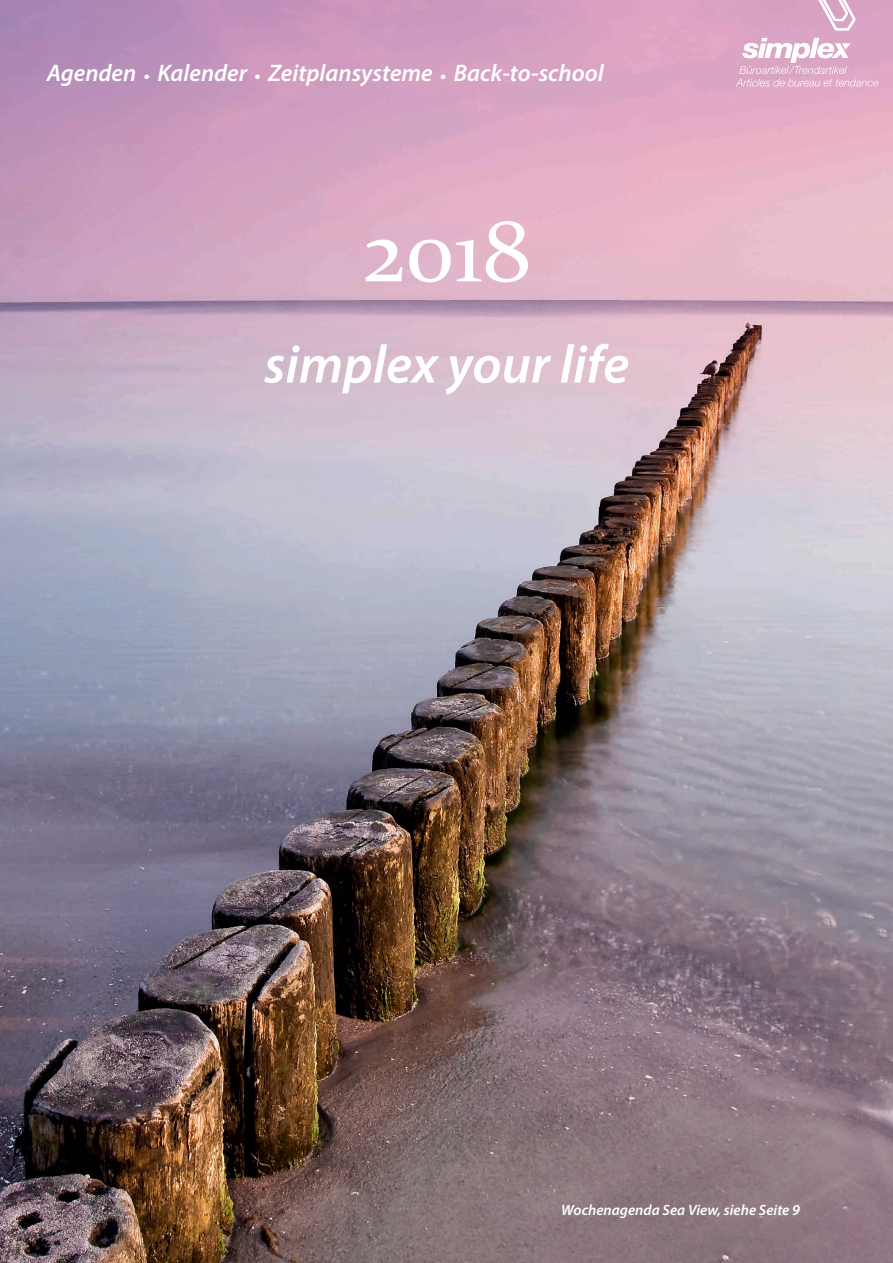
<style>
.page{position:relative;width:893px;height:1263px;background:#fff}
.page>*{position:absolute;margin:0;border:0;box-sizing:border-box;transform-origin:0 0}
.t1{font:90px "Constantia";color:#fff}
.t2{font:italic 600 54px "Myriad Pro";color:#fff}
.t3{font:italic 600 24px "Myriad Pro";color:#fff}
.t4{font:italic 600 15px "Myriad Pro";color:#fff}
.s1{font-weight:400;font-style:normal;font-stretch:condensed}
</style>
<div class="page">
<img style="left:0;top:0;width:893px;height:1263px">
<svg style="left:736px;top:0;width:142px;height:87px;background:#dfb1cc"></svg>
<p class="t3" style="left:47px;top:58px;width:559px">Agenden <span class="s1">•</span> Kalender <span class="s1">•</span> Zeitplansysteme <span class="s1">•</span> Back-to-school</p>
<h1 class="t1" style="left:362px;top:189px;width:170px">2018</h1>
<h2 class="t2" style="left:264px;top:330px;width:367px">simplex your life</h2>
<p class="t4" style="left:561px;top:1201px;width:240px">Wochenagenda Sea View, siehe Seite 9</p>
</div>
